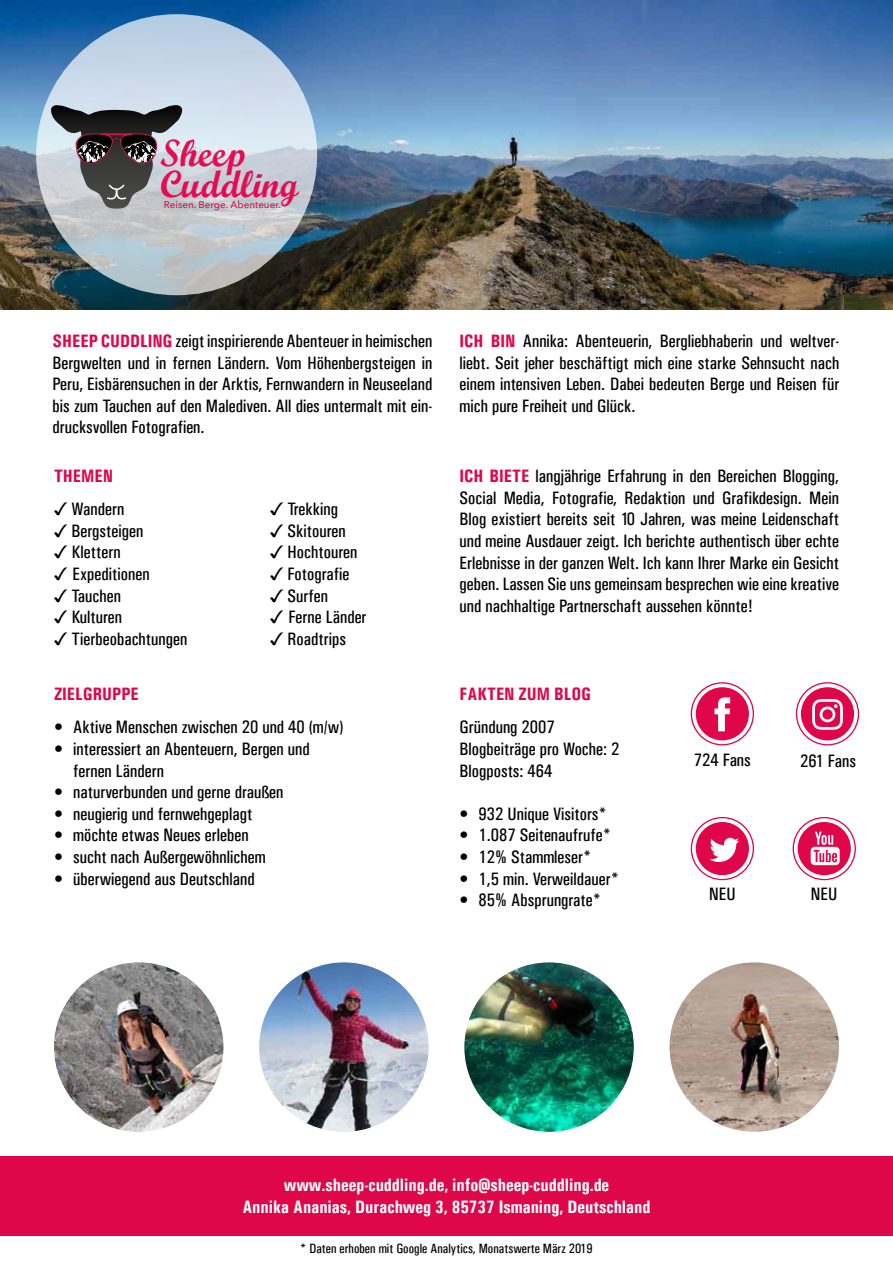
<style>
.page{position:relative;width:893px;height:1263px;background:#fff}
.page>*{position:absolute;margin:0;border:0;box-sizing:border-box;transform-origin:0 0}
.t1{font:37.95px/30.3px "Script MT Bold";color:#e50d52}
.t2{font:18px/21.6px "Univers Condensed";color:#000;text-align:justify}
.t3{font:700 condensed 18px/21.6px "Univers";color:#fff;text-align:center}
.t4{font:700 condensed 18px "Univers";color:#df064a}
.t5{font:13.5px "Univers Condensed";color:#000}
.t6{font:500 9.9px "Avenir Next";color:#d1144a}
.s1{font-family:"Univers";font-weight:700;font-stretch:condensed;color:#df064a}
.s2{font-family:"Arial Unicode MS"}
</style>
<div class="page">
<div style="left:0;top:1156px;width:893px;height:80px;background:#df064a"></div>
<img style="left:0;top:0;width:893px;height:309px">
<svg style="left:36px;top:14px;width:281px;height:281px;background:#c6d2dc"></svg>
<svg style="left:51px;top:105px;width:132px;height:104px;background:#7c7c80"></svg>
<img style="left:464px;top:962px;width:170px;height:170px;border-radius:85px">
<img style="left:669px;top:962px;width:170px;height:170px;border-radius:85px">
<img style="left:54px;top:962px;width:169px;height:170px;border-radius:85px">
<img style="left:259px;top:962px;width:170px;height:170px;border-radius:85px">
<div style="left:691px;top:682px;width:63px;height:63px;border:1px solid #df064a;border-radius:50%"></div>
<div style="left:696px;top:687px;width:53px;height:53px;background:#df064a;border-radius:50%"></div>
<svg style="left:714px;top:697px;width:16px;height:34px"></svg>
<div style="left:796px;top:682px;width:63px;height:63px;border:1px solid #df064a;border-radius:50%"></div>
<div style="left:801px;top:687px;width:53px;height:53px;background:#df064a;border-radius:50%"></div>
<svg style="left:812px;top:699px;width:31px;height:31px"></svg>
<div style="left:793px;top:817px;width:63px;height:63px;border:1px solid #df064a;border-radius:50%"></div>
<div style="left:798px;top:822px;width:53px;height:53px;background:#df064a;border-radius:50%"></div>
<svg style="left:811px;top:832px;width:29px;height:33px"></svg>
<div style="left:691px;top:817px;width:63px;height:63px;border:1px solid #df064a;border-radius:50%"></div>
<div style="left:696px;top:822px;width:53px;height:53px;background:#df064a;border-radius:50%"></div>
<svg style="left:709px;top:838px;width:30px;height:24px"></svg>
<h1 class="t1" style="left:160px;top:138px;width:140px">Sheep<br>Cuddling</h1>
<p class="t6" style="left:164px;top:196px;width:119px">Reisen. Berge. Abenteuer.</p>
<p class="t2" style="left:53px;top:330px;width:381px"><span class="s1">SHEEP CUDDLING</span> zeigt inspirierende Abenteuer in heimischen Bergwelten und in fernen Ländern. Vom Höhenbergsteigen in Peru, Eisbärensuchen in der Arktis, Fernwandern in Neuseeland bis zum Tauchen auf den Malediven. All dies untermalt mit ein&shy;drucksvollen Fotografien.</p>
<p class="t4" style="left:54px;top:465px;width:61px">THEMEN</p>
<p class="t2" style="left:54px;top:498px;width:72px"><span class="s2">✓</span> Wandern</p>
<p class="t2" style="left:270px;top:498px;width:70px"><span class="s2">✓</span> Trekking</p>
<p class="t2" style="left:54px;top:520px;width:91px"><span class="s2">✓</span> Bergsteigen</p>
<p class="t2" style="left:270px;top:520px;width:77px"><span class="s2">✓</span> Skitouren</p>
<p class="t2" style="left:54px;top:541px;width:68px"><span class="s2">✓</span> Klettern</p>
<p class="t2" style="left:270px;top:541px;width:89px"><span class="s2">✓</span> Hochtouren</p>
<p class="t2" style="left:54px;top:563px;width:97px"><span class="s2">✓</span> Expeditionen</p>
<p class="t2" style="left:270px;top:563px;width:81px"><span class="s2">✓</span> Fotografie</p>
<p class="t2" style="left:54px;top:585px;width:69px"><span class="s2">✓</span> Tauchen</p>
<p class="t2" style="left:270px;top:585px;width:60px"><span class="s2">✓</span> Surfen</p>
<p class="t2" style="left:54px;top:606px;width:70px"><span class="s2">✓</span> Kulturen</p>
<p class="t2" style="left:270px;top:606px;width:98px"><span class="s2">✓</span> Ferne Länder</p>
<p class="t2" style="left:54px;top:628px;width:135px"><span class="s2">✓</span> Tierbeobachtungen</p>
<p class="t2" style="left:270px;top:628px;width:78px"><span class="s2">✓</span> Roadtrips</p>
<p class="t4" style="left:54px;top:683px;width:86px">ZIELGRUPPE</p>
<p class="t2" style="left:54px;top:716px;width:291px">• Aktive Menschen zwischen 20 und 40 (m/w)</p>
<p class="t2" style="left:73px;top:738px;width:238px;text-indent:-19px">• interessiert an Abenteuern, Bergen und fernen Ländern</p>
<p class="t2" style="left:54px;top:781px;width:231px">• naturverbunden und gerne draußen</p>
<p class="t2" style="left:54px;top:803px;width:200px">• neugierig und fernwehgeplagt</p>
<p class="t2" style="left:54px;top:824px;width:196px">• möchte etwas Neues erleben</p>
<p class="t2" style="left:54px;top:846px;width:213px">• sucht nach Außergewöhnlichem</p>
<p class="t2" style="left:54px;top:867px;width:202px">• überwiegend aus Deutschland</p>
<p class="t2" style="left:459px;top:330px;width:381px"><span class="s1">ICH BIN</span> Annika: Abenteuerin, Bergliebhaberin und weltver&shy;liebt. Seit jeher beschäftigt mich eine starke Sehnsucht nach einem intensiven Leben. Dabei bedeuten Berge und Reisen für mich pure Freiheit und Glück.</p>
<p class="t2" style="left:459px;top:465px;width:381px"><span class="s1">ICH BIETE</span> langjährige Erfahrung in den Bereichen Blogging, Social Media, Fotografie, Redaktion und Grafikdesign. Mein Blog existiert bereits seit 10 Jahren, was meine Leidenschaft und meine Ausdauer zeigt. Ich berichte authentisch über echte Erlebnisse in der ganzen Welt. Ich kann Ihrer Marke ein Gesicht geben. Lassen Sie uns gemeinsam besprechen wie eine kreative und nachhaltige Partnerschaft aussehen könnte!</p>
<p class="t4" style="left:459px;top:683px;width:133px">FAKTEN ZUM BLOG</p>
<p class="t2" style="left:459px;top:716px;width:161px;text-align:left">Gründung 2007<br>Blogbeiträge pro Woche: 2<br>Blogposts: 464</p>
<p class="t2" style="left:459px;top:803px;width:149px">• 932 Unique Visitors*</p>
<p class="t2" style="left:459px;top:824px;width:153px">• 1.087 Seitenaufrufe*</p>
<p class="t2" style="left:459px;top:846px;width:133px">• 12% Stammleser*</p>
<p class="t2" style="left:459px;top:867px;width:161px">• 1,5 min. Verweildauer*</p>
<p class="t2" style="left:459px;top:889px;width:143px">• 85% Absprungrate*</p>
<p class="t2" style="left:694px;top:749px;width:59px">724 Fans</p>
<p class="t2" style="left:800px;top:750px;width:57px">261 Fans</p>
<p class="t2" style="left:709px;top:883px;width:28px">NEU</p>
<p class="t2" style="left:811px;top:883px;width:28px">NEU</p>
<p class="t3" style="left:242px;top:1174px;width:410px">www.sheep-cuddling.de, info@sheep-cuddling.de<br>Annika Ananias, Durachweg 3, 85737 Ismaning, Deutschland</p>
<p class="t5" style="left:300px;top:1240px;width:294px">* Daten erhoben mit Google Analytics, Monatswerte März 2019</p>
</div>
